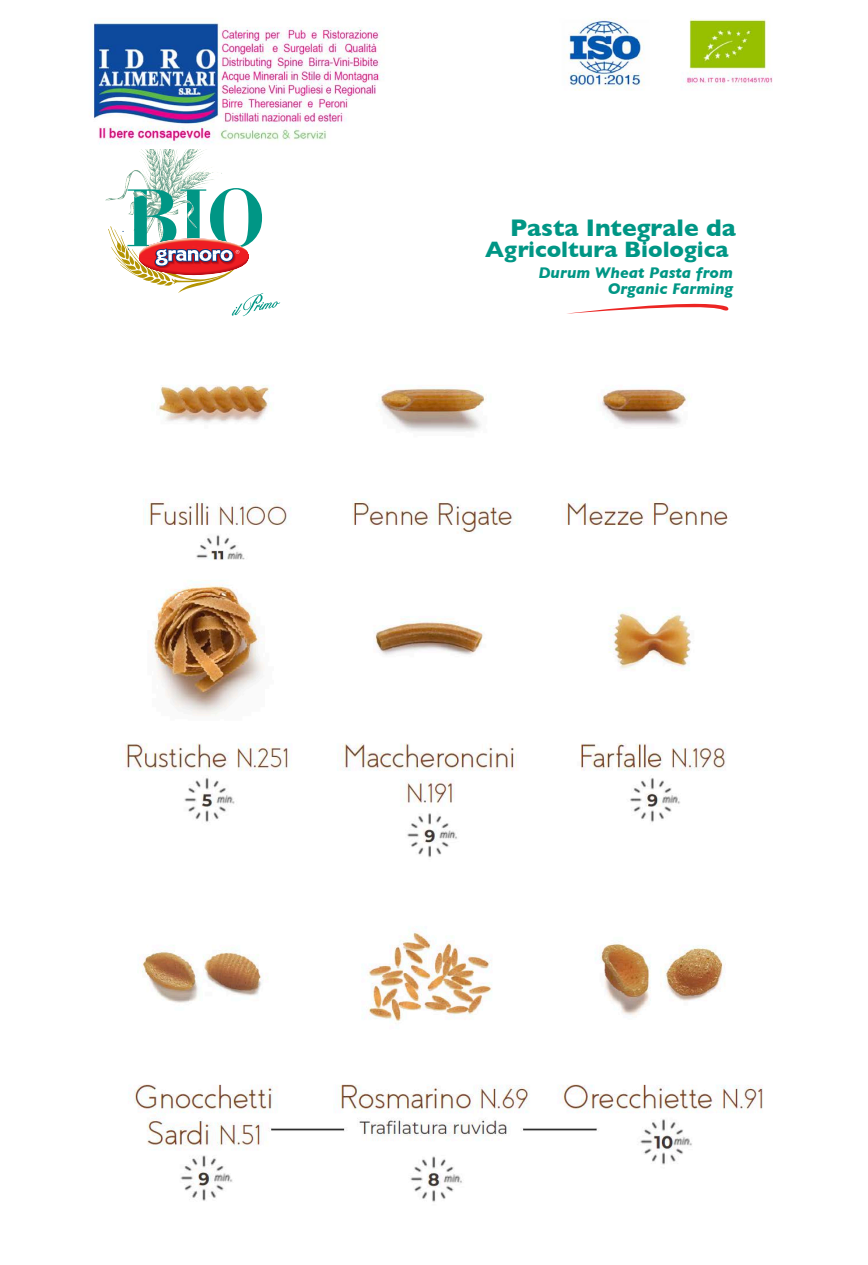
<style>
.page{position:relative;width:868px;height:1265px;background:#fff}
.page>*{position:absolute;margin:0;border:0;box-sizing:border-box;transform-origin:0 0}
.t1{font:700 24.5px "Gill Sans";color:#009685}
.t2{font:700 22.75px "Gill Sans";color:#009685}
.t3{font:italic 700 15.75px/15.8px "Gill Sans";color:#009685;text-align:right}
</style>
<div class="page">
<svg style="left:105px;top:149px;width:175px;height:167px"></svg>
<svg style="left:567px;top:303px;width:162px;height:11px"></svg>
<div style="left:424px;top:1241px;width:19px;height:20px;border:2px solid #fff;border-radius:50%"></div>
<hr style="left:433px;top:1240px;width:2px;height:21px;background:#fff">
<div style="left:427px;top:1245px;width:13px;height:12px;border:2px solid #fff;border-radius:50%"></div>
<div style="left:3px;top:622px;width:20px;height:20px;border:2px solid #fff;border-radius:50%"></div>
<div style="left:844px;top:622px;width:20px;height:20px;border:2px solid #fff;border-radius:50%"></div>
<img style="left:93px;top:18px;width:679px;height:127px">
<img style="left:143px;top:385px;width:585px;height:175px">
<img style="left:125px;top:580px;width:601px;height:278px">
<img style="left:128px;top:926px;width:635px;height:276px">
<h1 class="t1" style="left:510px;top:213px;width:227px">Pasta Integrale da</h1>
<h2 class="t2" style="left:485px;top:235px;width:245px">Agricoltura Biologica</h2>
<p class="t3" style="left:538px;top:265px;width:196px">Durum Wheat Pasta from<br>Organic Farming</p>
</div>
